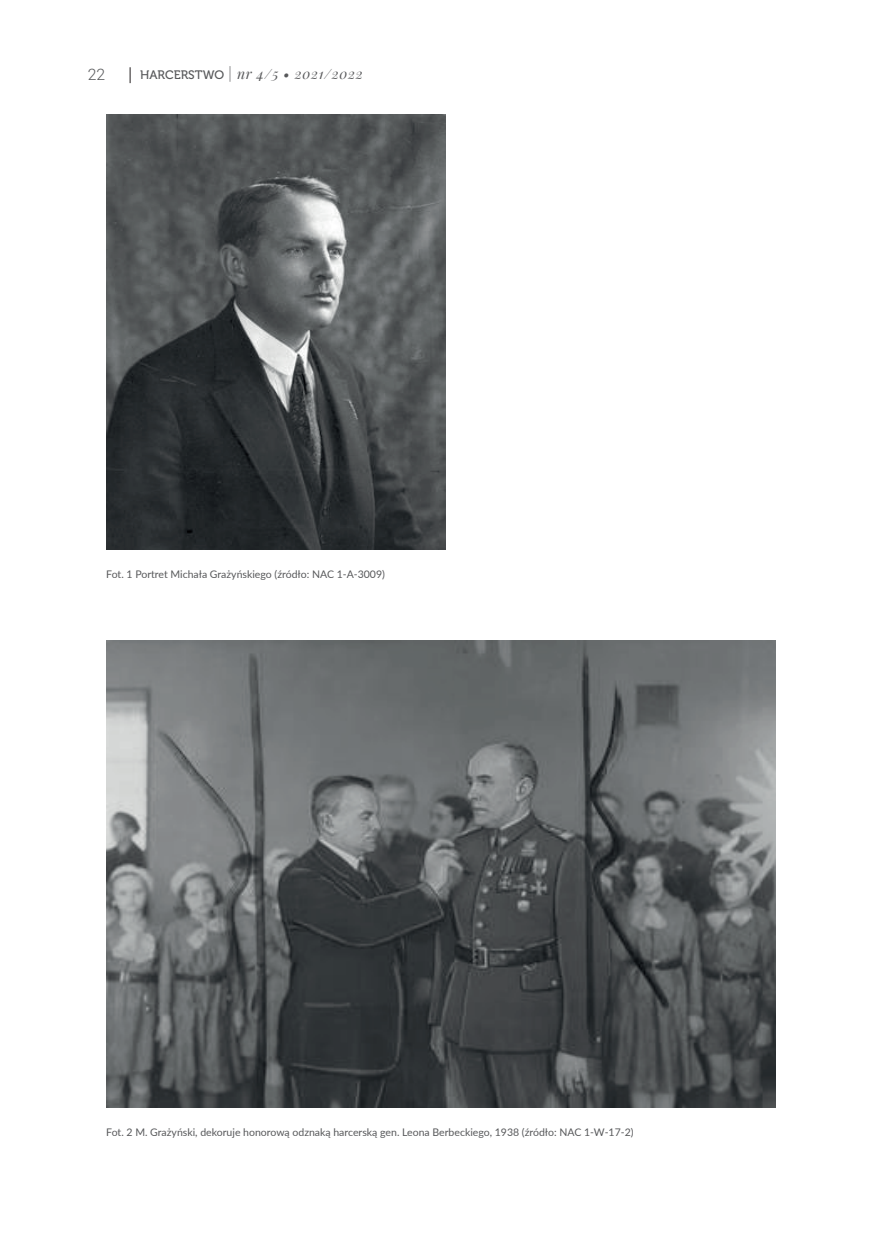
<style>
.page{position:relative;width:874px;height:1241px;background:#fff}
.page>*{position:absolute;margin:0;border:0;box-sizing:border-box;transform-origin:0 0}
.t1{font:300 15.75px "Roboto";color:#57585a}
.t2{font:italic 14px "Playfair Display";letter-spacing:.05em;color:#57585a}
.t3{font:10.5px "Lato";color:#57585a}
.s1{font-family:"Museo 500";font-style:normal;font-size:12.25px}
.s2{font-style:normal;font-size:14.88px}
</style>
<div class="page">
<svg style="left:130px;top:67px;width:1px;height:16px"></svg>
<img style="left:106px;top:114px;width:339px;height:435px">
<img style="left:106px;top:641px;width:669px;height:466px">
<h1 class="t1" style="left:88px;top:63px;width:19px">22</h1>
<h2 class="t2" style="left:140px;top:63px;width:224px"><span class="s1">HARCERSTWO</span> <span class="s2">|</span> nr 4/5 • 2021/2022</h2>
<p class="t3" style="left:106px;top:566px;width:280px">Fot. 1 Portret Michała Grażyńskiego (źródło: NAC 1-A-3009)</p>
<p class="t3" style="left:106px;top:1124px;width:528px">Fot. 2 M. Grażyński, dekoruje honorową odznaką harcerską gen. Leona Berbeckiego, 1938 (źródło: NAC 1-W-17-2)</p>
</div>
